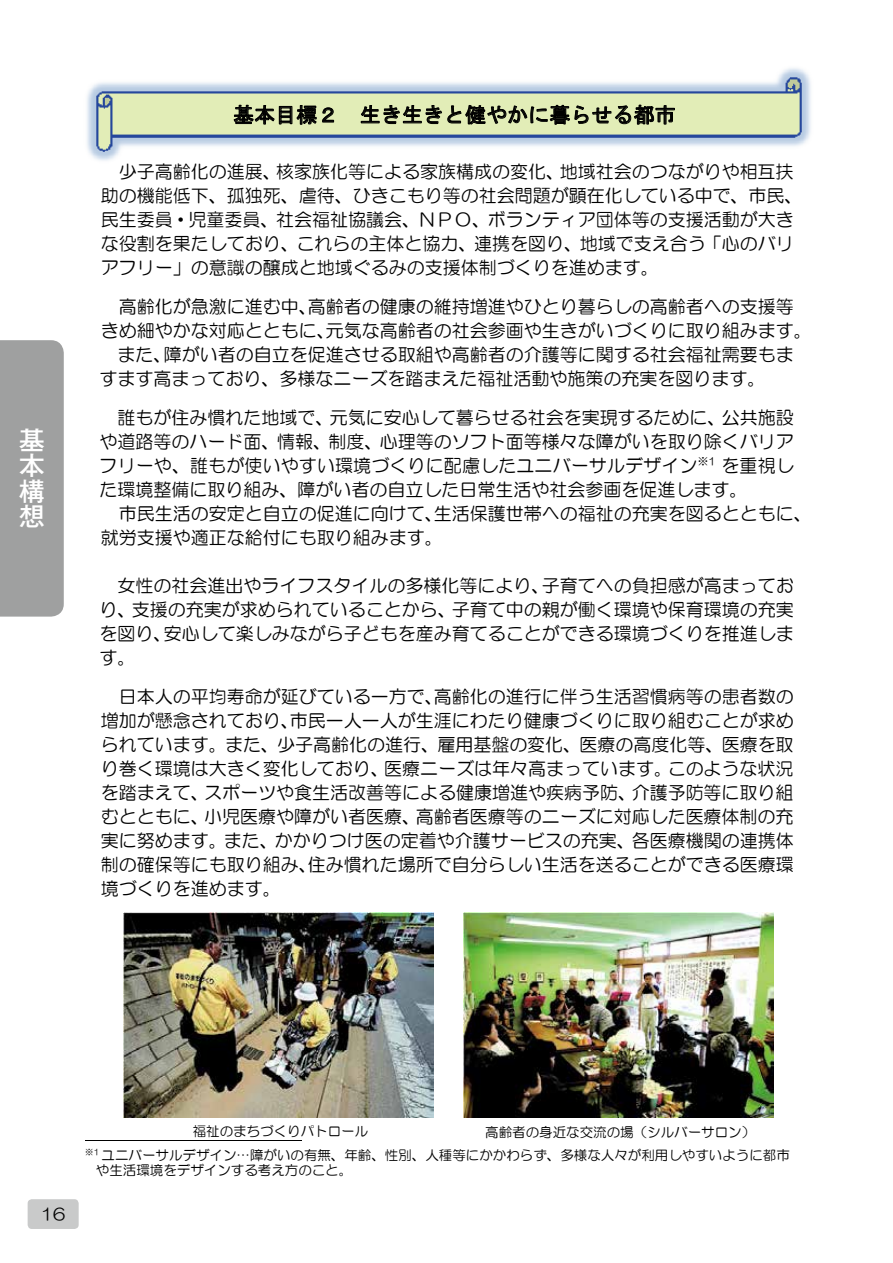
<style>
.page{position:relative;width:893px;height:1263px;background:#fff}
.page>*{position:absolute;margin:0;border:0;box-sizing:border-box;transform-origin:0 0}
.t1{font:500 25.5px/25.5px "Gothic MB101 Pr 6";color:#fff;text-align:justify}
.t2{font:21px "MS Gothic";letter-spacing:.005em;color:#000}
.t3{font:18px/24px "HG Maru Gothic MPRO";color:#000;text-align:justify}
.t4{font:16.5px "HG Maru Gothic MPRO";color:#000}
.t5{font:13.5px/15px "HG Maru Gothic MPRO";color:#000}
</style>
<div class="page">
<img style="left:87px;top:68px;width:724px;height:93px">
<hr style="left:85px;top:1140px;width:216px;height:1px;background:#000">
<svg style="left:234px;top:105px;width:100px;height:20px;background:#8b9270"></svg>
<svg style="left:361px;top:105px;width:314px;height:27px;background:#adb58c"></svg>
<img style="left:464px;top:912px;width:310px;height:205px">
<img style="left:124px;top:912px;width:309px;height:205px">
<div style="left:0;top:340px;width:64px;height:277px;background:#9fa0a0"></div>
<div style="left:28px;top:1199px;width:51px;height:30px;background:#c9caca;border-radius:4px"></div>
<h1 class="t1" style="left:19px;top:426px;width:27px">基本構想</h1>
<p class="t2" style="left:233px;top:104px;width:444px">基本目標２ 生き生きと健やかに暮らせる都市</p>
<p class="t3" style="left:101px;top:160px;width:703px;text-align:left;text-indent:18px">少子高齢化の進展、核家族化等による家族構成の変化、地域社会のつながりや相互扶助の機能低下、孤独死、虐待、ひきこもり等の社会問題が顕在化している中で、市民、民生委員・児童委員、社会福祉協議会、ＮＰＯ、ボランティア団体等の支援活動が大きな役割を果たしており、これらの主体と協力、連携を図り、地域で支え合う「心のバリアフリー」の意識の醸成と地域ぐるみの支援体制づくりを進めます。</p>
<p class="t3" style="left:119px;top:295px;width:676px">高齢化が急激に進む中、高齢者の健康の維持増進やひとり暮らしの高齢者への支援等</p>
<p class="t3" style="left:101px;top:319px;width:712px">きめ細やかな対応とともに、元気な高齢者の社会参画や生きがいづくりに取り組みます。</p>
<p class="t3" style="left:118px;top:343px;width:678px">また、障がい者の自立を促進させる取組や高齢者の介護等に関する社会福祉需要もま</p>
<p class="t3" style="left:100px;top:367px;width:667px">すます高まっており、多様なニーズを踏まえた福祉活動や施策の充実を図ります。</p>
<p class="t3" style="left:100px;top:406px;width:696px;text-indent:18px">誰もが住み慣れた地域で、元気に安心して暮らせる社会を実現するために、公共施設や道路等のハード面、情報、制度、心理等のソフト面等様々な障がいを取り除くバリアフリーや、誰もが使いやすい環境づくりに配慮したユニバーサルデザイン<sup>※1</sup> を重視した環境整備に取り組み、障がい者の自立した日常生活や社会参画を促進します。</p>
<p class="t3" style="left:101px;top:502px;width:712px;text-indent:18px">市民生活の安定と自立の促進に向けて、生活保護世帯への福祉の充実を図るとともに、就労支援や適正な給付にも取り組みます。</p>
<p class="t3" style="left:100px;top:574px;width:696px;text-indent:18px">女性の社会進出やライフスタイルの多様化等により、子育てへの負担感が高まっており、支援の充実が求められていることから、子育て中の親が働く環境や保育環境の充実を図り、安心して楽しみながら子どもを産み育てることができる環境づくりを推進します。</p>
<p class="t3" style="left:101px;top:685px;width:694px;text-indent:18px">日本人の平均寿命が延びている一方で、高齢化の進行に伴う生活習慣病等の患者数の増加が懸念されており、市民一人一人が生涯にわたり健康づくりに取り組むことが求められています。また、少子高齢化の進行、雇用基盤の変化、医療の高度化等、医療を取り巻く環境は大きく変化しており、医療ニーズは年々高まっています。このような状況を踏まえて、スポーツや食生活改善等による健康増進や疾病予防、介護予防等に取り組むとともに、小児医療や障がい者医療、高齢者医療等のニーズに対応した医療体制の充実に努めます。また、かかりつけ医の定着や介護サービスの充実、各医療機関の連携体制の確保等にも取り組み、住み慣れた場所で自分らしい生活を送ることができる医療環境づくりを進めます。</p>
<p class="t4" style="left:41px;top:1205px;width:26px">16</p>
<p class="t5" style="left:193px;top:1123px;width:177px">福祉のまちづくりパトロール</p>
<p class="t5" style="left:485px;top:1125px;width:271px">高齢者の身近な交流の場（シルバーサロン）</p>
<p class="t5" style="left:96px;top:1147px;width:695px;text-indent:-11px"><sup>※1</sup> ユニバーサルデザイン…障がいの有無、年齢、性別、人種等にかかわらず、多様な人々が利用しやすいように都市や生活環境をデザインする考え方のこと。</p>
</div>
